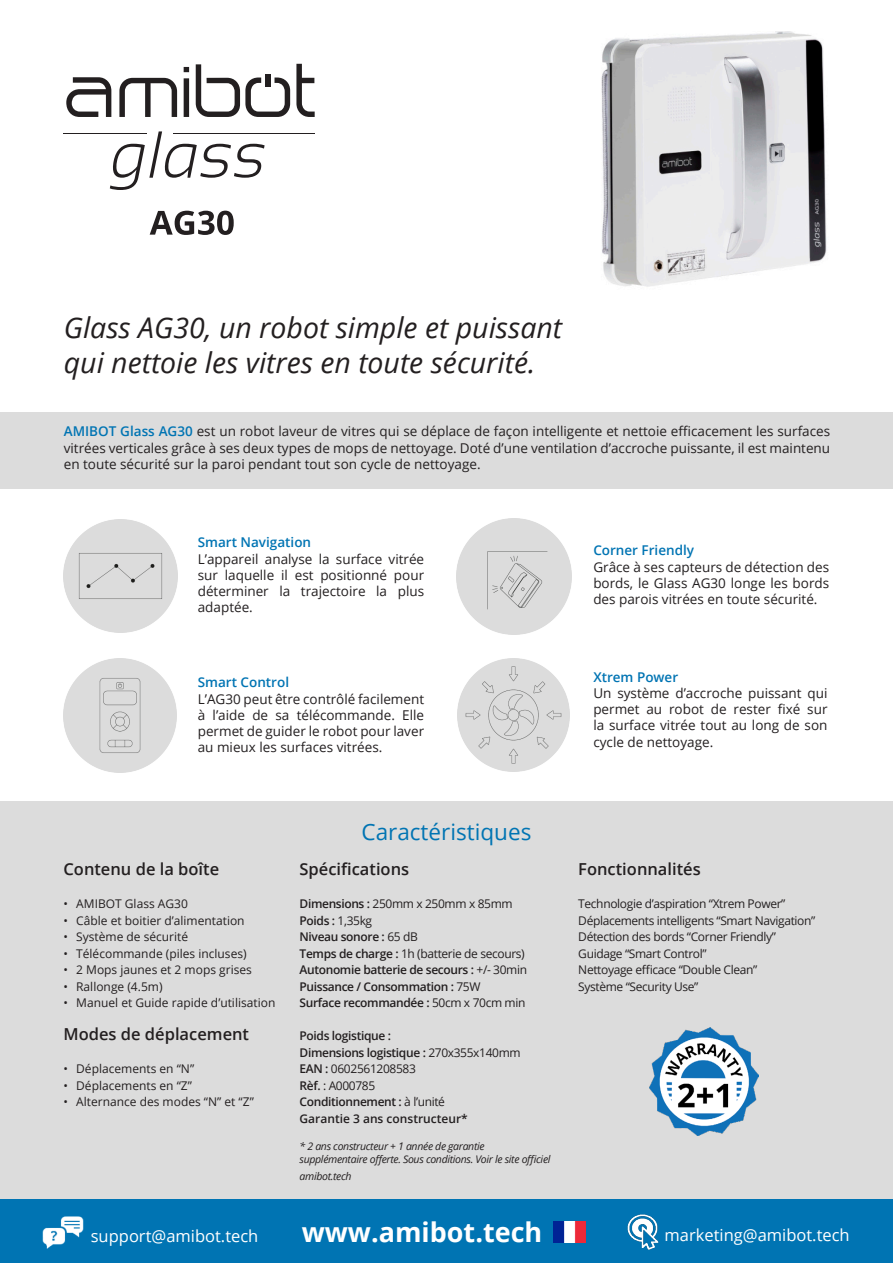
<style>
.page{position:relative;width:893px;height:1263px;background:#fff}
.page>*{position:absolute;margin:0;border:0;box-sizing:border-box;transform-origin:0 0}
.t1{font:italic 28.5px/34.2px "Open Sans";color:#231f20}
.t2{font:700 27px "Open Sans";color:#fff}
.t3{font:22.5px "Open Sans";color:#0074b3}
.t4{font:600 16.5px "Open Sans";color:#231f20}
.t5{font:16.5px "Open Sans";color:#fff}
.t6{font:13.5px/16.2px "Open Sans";color:#231f20;text-align:justify}
.t7{font:600 13.5px "Open Sans";color:#0074b3}
.t8{font:12px "Open Sans";letter-spacing:-.03em;color:#231f20}
.t9{font:12px "Open Sans";color:#231f20}
.t10{font:600 12px "Open Sans";letter-spacing:-.03em;color:#231f20}
.t11{font:600 12px "Open Sans";color:#231f20}
.t12{font:italic 10.5px/13.5px "Open Sans";letter-spacing:-.03em;color:#231f20}
.s1{font-weight:600;color:#0074b3}
.s2{font-weight:600}
.s3{font-weight:400}
</style>
<div class="page">
<img style="left:601px;top:32px;width:226px;height:255px">
<div style="left:0;top:801px;width:893px;height:435px;background:#dcdcdc"></div>
<div style="left:0;top:412px;width:893px;height:76px;background:#dcdcdc"></div>
<div style="left:0;top:1199px;width:893px;height:64px;background:#0074b3"></div>
<img style="left:553px;top:1221px;width:32px;height:22px">
<img style="left:42px;top:1216px;width:42px;height:33px">
<img style="left:627px;top:1214px;width:32px;height:36px">
<img style="left:457px;top:659px;width:113px;height:113px">
<img style="left:456px;top:519px;width:116px;height:116px">
<img style="left:64px;top:519px;width:113px;height:113px">
<img style="left:649px;top:1027px;width:109px;height:109px">
<svg style="left:150px;top:211px;width:84px;height:24px"></svg>
<svg style="left:66px;top:77px;width:45px;height:40px"></svg>
<svg style="left:119px;top:78px;width:58px;height:39px"></svg>
<svg style="left:184px;top:67px;width:5px;height:50px"></svg>
<svg style="left:296px;top:64px;width:19px;height:53px"></svg>
<svg style="left:196px;top:64px;width:94px;height:53px"></svg>
<div style="left:265px;top:74px;width:6px;height:13px;background:#231f20"></div>
<hr style="left:173px;top:133px;width:141px;height:1px;background:#231f20">
<hr style="left:64px;top:133px;width:83px;height:1px;background:#231f20">
<svg style="left:110px;top:131px;width:155px;height:59px"></svg>
<img style="left:63px;top:659px;width:114px;height:113px">
<p class="t1" style="left:64px;top:310px;width:500px">Glass AG30, un robot simple et puissant qui nettoie les vitres en toute sécurité.</p>
<p class="t6" style="left:64px;top:423px;width:768px"><span class="s1">AMIBOT Glass AG30</span> est un robot laveur de vitres qui se déplace de façon intelligente et nettoie efficacement les surfaces vitrées verticales grâce à ses deux types de mops de nettoyage. Doté d’une ventilation d’accroche puissante, il est maintenu en toute sécurité sur la paroi pendant tout son cycle de nettoyage.</p>
<p class="t7" style="left:198px;top:533px;width:115px">Smart Navigation</p>
<p class="t6" style="left:198px;top:550px;width:228px">L’appareil analyse la surface vitrée sur laquelle il est positionné pour déterminer la trajectoire la plus adaptée.</p>
<p class="t7" style="left:198px;top:673px;width:93px">Smart Control</p>
<p class="t6" style="left:198px;top:690px;width:228px">L’AG30 peut être contrôlé facilement à l’aide de sa télécommande. Elle permet de guider le robot pour laver au mieux les surfaces vitrées.</p>
<p class="t7" style="left:593px;top:541px;width:102px">Corner Friendly</p>
<p class="t6" style="left:593px;top:558px;width:237px">Grâce à ses capteurs de détection des bords, le Glass AG30 longe les bords des parois vitrées en toute sécurité.</p>
<p class="t7" style="left:593px;top:667px;width:86px">Xtrem Power</p>
<p class="t6" style="left:593px;top:685px;width:236px">Un système d’accroche puissant qui permet au robot de rester fixé sur la surface vitrée tout au long de son cycle de nettoyage.</p>
<p class="t4" style="left:63px;top:858px;width:157px">Contenu de la boîte</p>
<p class="t9" style="left:63px;top:896px;width:126px">• AMIBOT Glass AG30</p>
<p class="t9" style="left:63px;top:912px;width:183px">• Câble et boitier d’alimentation</p>
<p class="t9" style="left:63px;top:929px;width:126px">• Système de sécurité</p>
<p class="t9" style="left:63px;top:945px;width:185px">• Télécommande (piles incluses)</p>
<p class="t9" style="left:63px;top:962px;width:190px">• 2 Mops jaunes et 2 mops grises</p>
<p class="t9" style="left:63px;top:978px;width:101px">• Rallonge (4.5m)</p>
<p class="t9" style="left:63px;top:995px;width:213px">• Manuel et Guide rapide d’utilisation</p>
<p class="t4" style="left:63px;top:1023px;width:187px">Modes de déplacement</p>
<p class="t9" style="left:63px;top:1061px;width:132px">• Déplacements en “N”</p>
<p class="t9" style="left:63px;top:1077px;width:130px">• Déplacements en “Z”</p>
<p class="t9" style="left:63px;top:1094px;width:192px">• Alternance des modes “N” et “Z”</p>
<p class="t3" style="left:362px;top:817px;width:171px">Caractéristiques</p>
<p class="t4" style="left:300px;top:858px;width:111px">Spécifications</p>
<p class="t8" style="left:300px;top:896px;width:215px"><span class="s2">Dimensions :</span> 250mm x 250mm x 85mm</p>
<p class="t10" style="left:300px;top:912px;width:74px">Poids : <span class="s3">1,35kg</span></p>
<p class="t10" style="left:300px;top:929px;width:120px">Niveau sonore : <span class="s3">65 dB</span></p>
<p class="t8" style="left:300px;top:945px;width:227px"><span class="s2">Temps de charge :</span> 1h (batterie de secours)</p>
<p class="t10" style="left:300px;top:962px;width:229px">Autonomie batterie de secours : <span class="s3">+/- 30min</span></p>
<p class="t10" style="left:300px;top:978px;width:182px">Puissance / Consommation : <span class="s3">75W</span></p>
<p class="t10" style="left:300px;top:995px;width:227px">Surface recommandée : <span class="s3">50cm x 70cm min</span></p>
<p class="t10" style="left:300px;top:1028px;width:93px">Poids logistique :</p>
<p class="t10" style="left:300px;top:1044px;width:223px">Dimensions logistique : <span class="s3">270x355x140mm</span></p>
<p class="t8" style="left:300px;top:1061px;width:118px"><span class="s2">EAN :</span> 0602561208583</p>
<p class="t8" style="left:300px;top:1077px;width:77px"><span class="s2">Rèf.</span> : A000785</p>
<p class="t10" style="left:300px;top:1094px;width:147px">Conditionnement : <span class="s3">à l’unité</span></p>
<p class="t11" style="left:300px;top:1110px;width:170px">Garantie 3 ans constructeur*</p>
<p class="t12" style="left:300px;top:1139px;width:252px">* 2 ans constructeur + 1 année de garantie supplémentaire offerte. Sous conditions. Voir le site officiel</p>
<p class="t12" style="left:300px;top:1169px;width:53px">amibot.tech</p>
<p class="t4" style="left:578px;top:858px;width:124px">Fonctionnalités</p>
<p class="t8" style="left:578px;top:896px;width:209px">Technologie d’aspiration “Xtrem Power”</p>
<p class="t8" style="left:578px;top:912px;width:239px">Déplacements intelligents “Smart Navigation”</p>
<p class="t8" style="left:578px;top:929px;width:199px">Détection des bords “Corner Friendly”</p>
<p class="t8" style="left:578px;top:945px;width:130px">Guidage “Smart Control”</p>
<p class="t8" style="left:578px;top:962px;width:181px">Nettoyage efficace “Double Clean”</p>
<p class="t8" style="left:578px;top:978px;width:122px">Système “Security Use”</p>
<p class="t5" style="left:91px;top:1225px;width:169px">support@amibot.tech</p>
<p class="t2" style="left:302px;top:1213px;width:242px">www.amibot.tech</p>
<p class="t5" style="left:664px;top:1224px;width:187px">marketing@amibot.tech</p>
</div>
